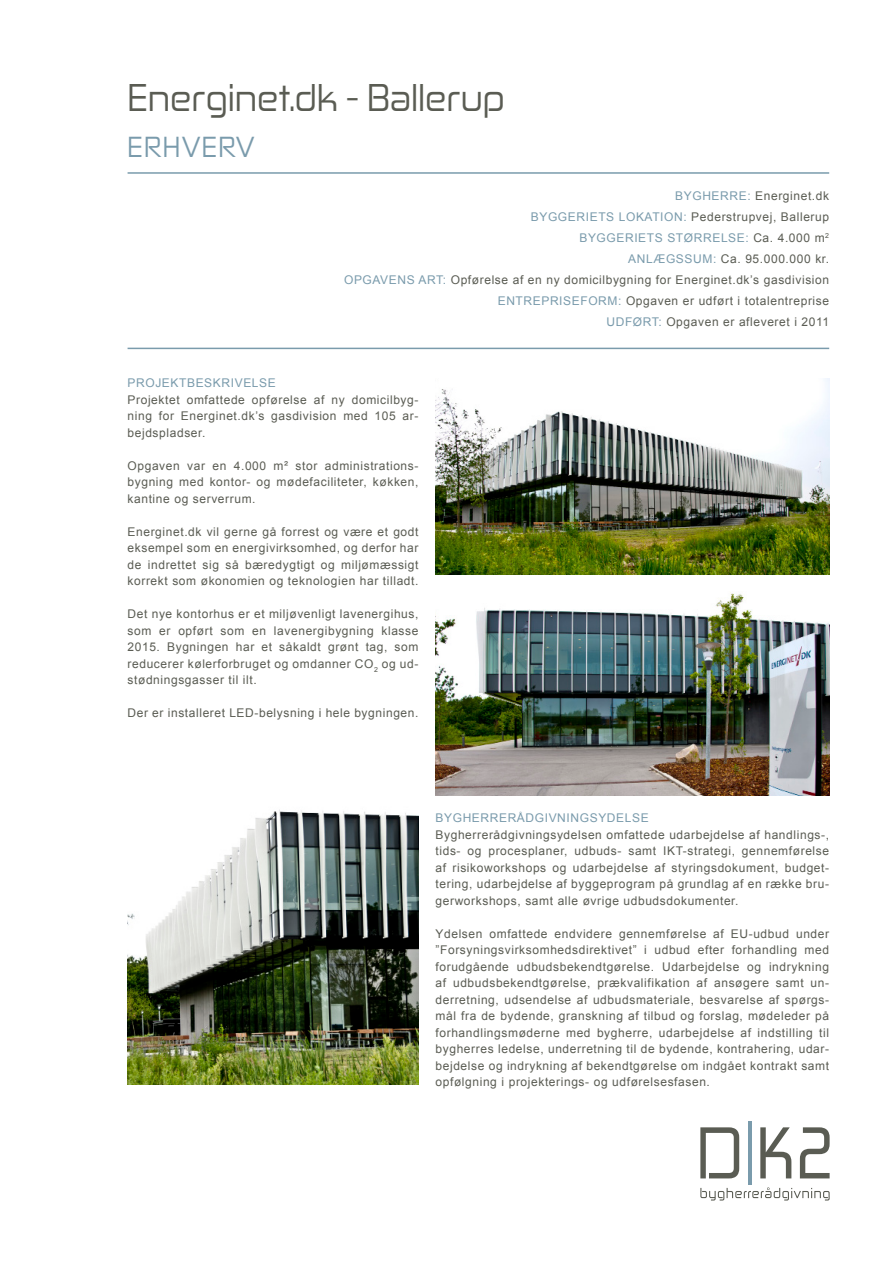
<style>
.page{position:relative;width:893px;height:1263px;background:#fff}
.page>*{position:absolute;margin:0;border:0;box-sizing:border-box;transform-origin:0 0}
.t1{font:36px "Zekton Rg";color:#5a5c53}
.t2{font:27px "Zekton Rg";letter-spacing:.05em;color:#7a9bac}
.t3{font:12px/16.5px "Arial";letter-spacing:.05em;color:#5a5c53;text-align:justify}
.t4{font:12px "Arial";letter-spacing:.05em;color:#7a9bac}
.s1{color:#7a9bac}
</style>
<div class="page">
<svg style="left:700px;top:1187px;width:130px;height:13px"></svg>
<svg style="left:700px;top:1127px;width:39px;height:51px"></svg>
<hr style="left:748px;top:1121px;width:3px;height:64px;background:#7a9bac">
<svg style="left:760px;top:1127px;width:31px;height:51px"></svg>
<svg style="left:800px;top:1127px;width:30px;height:51px"></svg>
<hr style="left:128px;top:172px;width:701px;height:2px;background:#7a9bac">
<hr style="left:128px;top:348px;width:701px;height:1px;background:#7a9bac">
<img style="left:128px;top:809px;width:291px;height:275px">
<img style="left:436px;top:592px;width:393px;height:203px">
<img style="left:436px;top:378px;width:393px;height:197px">
<h1 class="t1" style="left:128px;top:78px;width:379px">Energinet.dk - Ballerup</h1>
<h2 class="t2" style="left:128px;top:131px;width:129px">ERHVERV</h2>
<p class="t3" style="left:344px;top:186px;width:487px;line-height:21px;text-align:right"><span class="s1">BYGHERRE:</span> Energinet.dk<br><span class="s1">BYGGERIETS LOKATION:</span> Pederstrupvej, Ballerup<br><span class="s1">BYGGERIETS STØRRELSE:</span> Ca. 4.000 m<sup>2<br></sup><span class="s1">ANLÆGSSUM:</span> Ca. 95.000.000 kr.<br><span class="s1">OPGAVENS ART:</span> Opførelse af en ny domicilbygning for Energinet.dk’s gasdivision <span class="s1">ENTREPRISEFORM:</span> Opgaven er udført i totalentreprise<br><span class="s1">UDFØRT:</span> Opgaven er afleveret i 2011</p>
<p class="t4" style="left:128px;top:378px;width:150px">PROJEKTBESKRIVELSE</p>
<p class="t3" style="left:128px;top:392px;width:292px">Projektet omfattede opførelse af ny domicilbyg&shy;ning for Energinet.dk’s gasdivision med 105 ar&shy;bejdspladser.</p>
<p class="t3" style="left:128px;top:458px;width:292px">Opgaven var en 4.000 m² stor administrations&shy;bygning med kontor- og mødefaciliteter, køkken, kantine og serverrum.</p>
<p class="t3" style="left:128px;top:524px;width:292px">Energinet.dk vil gerne gå forrest og være et godt eksempel som en energivirksomhed, og derfor har de indrettet sig så bæredygtigt og miljømæssigt korrekt som økonomien og teknologien har tilladt.</p>
<p class="t3" style="left:128px;top:607px;width:292px">Det nye kontorhus er et miljøvenligt lavenergihus, som er opført som en lavenergibygning klasse 2015. Bygningen har et såkaldt grønt tag, som reducerer kølerforbruget og omdanner CO<sub>2</sub> og ud&shy;stødningsgasser til ilt.</p>
<p class="t3" style="left:128px;top:706px;width:292px">Der er installeret LED-belysning i hele bygningen.</p>
<p class="t4" style="left:436px;top:813px;width:215px">BYGHERRERÅDGIVNINGSYDELSE</p>
<p class="t3" style="left:436px;top:827px;width:395px">Bygherrerådgivningsydelsen omfattede udarbejdelse af handlings-, tids- og procesplaner, udbuds- samt IKT-strategi, gennemførelse af risikoworkshops og udarbejdelse af styringsdokument, budget&shy;tering, udarbejdelse af byggeprogram på grundlag af en række bru&shy;gerworkshops, samt alle øvrige udbudsdokumenter.</p>
<p class="t3" style="left:436px;top:926px;width:395px">Ydelsen omfattede endvidere gennemførelse af EU-udbud under ”Forsyningsvirksomhedsdirektivet” i udbud efter forhandling med forudgående udbudsbekendtgørelse. Udarbejdelse og indrykning af udbudsbekendtgørelse, prækvalifikation af ansøgere samt un&shy;derretning, udsendelse af udbudsmateriale, besvarelse af spørgs&shy;mål fra de bydende, granskning af tilbud og forslag, mødeleder på forhandlingsmøderne med bygherre, udarbejdelse af indstilling til bygherres ledelse, underretning til de bydende, kontrahering, udar&shy;bejdelse og indrykning af bekendtgørelse om indgået kontrakt samt opfølgning i projekterings- og udførelsesfasen.</p>
</div>
